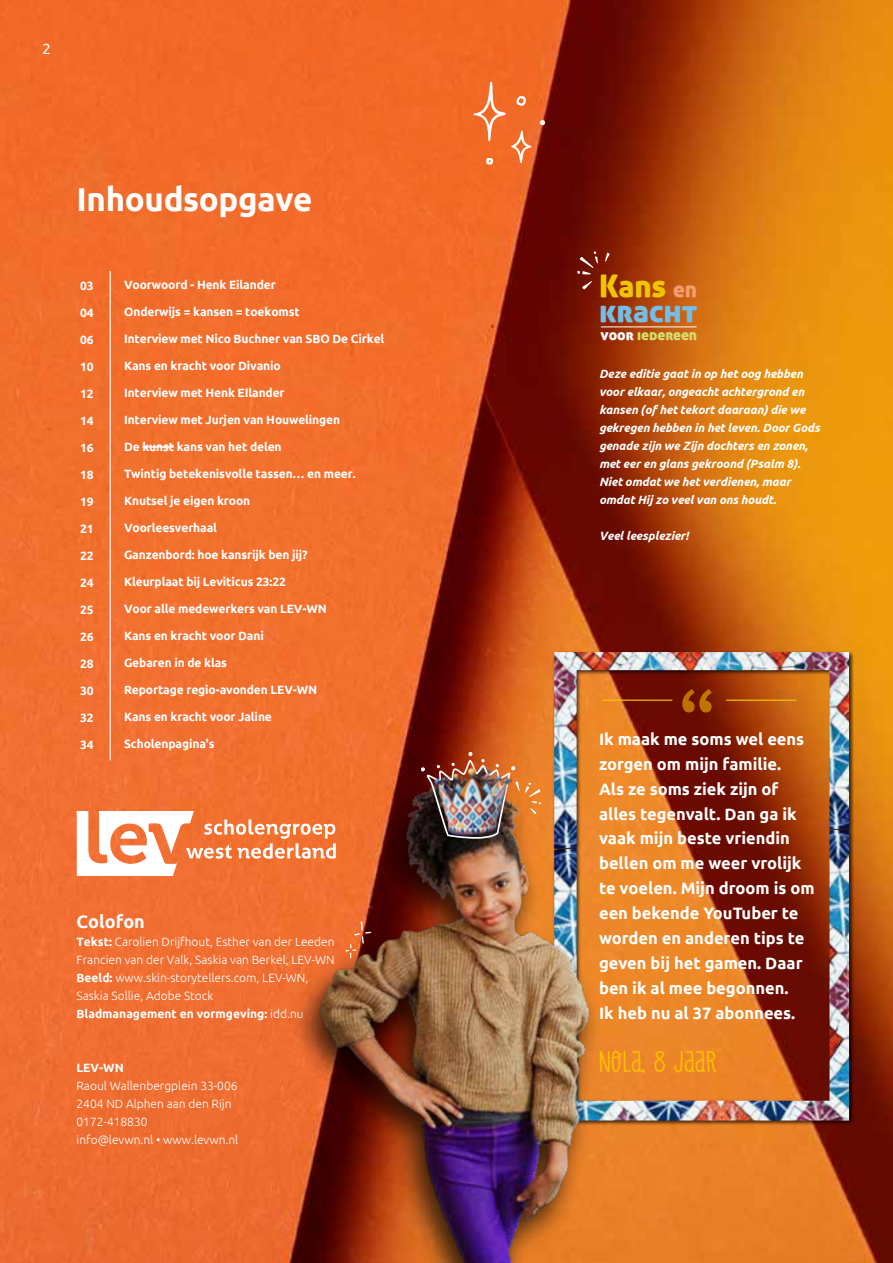
<style>
.page{position:relative;width:893px;height:1263px;background:#fff}
.page>*{position:absolute;margin:0;border:0;box-sizing:border-box;transform-origin:0 0}
.t1{font:700 72px "Mukta Mahee";color:#fcc000}
.t2{font:700 33px "Ubuntu";letter-spacing:-.01em;color:#fff}
.t3{font:30.75px/24.6px "Aller Display";color:#75bde7}
.t4{font:700 30px "Pineapple";letter-spacing:-.02em;color:#fcbf00}
.t5{font:700 18px "Ubuntu";color:#fff}
.t6{font:700 16.5px/24.9px "Ubuntu";color:#fff}
.t7{font:15px "Ubuntu";color:#fff}
.t8{font:14.7px "Aller Display";color:#d4de6c}
.t9{font:700 12px "Ubuntu";letter-spacing:-.01em;color:#fff}
.t10{font:300 12px/18px "Ubuntu";color:#fff}
.t11{font:italic 700 12px/18px "Ubuntu";letter-spacing:-.01em;color:#fff}
.s1{font-weight:700}
.s2{color:#eec600}
.s3{font-size:21.75px;color:#f49d6d}
.s4{color:#fff}
</style>
<div class="page">
<img style="left:0;top:0;width:893px;height:1263px">
<hr style="left:110px;top:271px;width:1px;height:489px;background:#fff">
<hr style="left:142px;top:446px;width:32px;height:2px;background:#fff">
<svg style="left:77px;top:811px;width:212px;height:66px"></svg>
<div style="left:552px;top:650px;width:302px;height:475px;background:#000;opacity:.75"></div>
<img style="left:720px;top:995px;width:129px;height:125px">
<img style="left:611px;top:1014px;width:111px;height:106px">
<img style="left:734px;top:670px;width:115px;height:159px">
<img style="left:554px;top:683px;width:23px;height:42px">
<img style="left:829px;top:829px;width:20px;height:167px">
<img style="left:690px;top:652px;width:159px;height:18px">
<img style="left:554px;top:652px;width:136px;height:31px">
<hr style="left:602px;top:700px;width:70px;height:1px;background:#eec600">
<hr style="left:726px;top:700px;width:70px;height:1px;background:#eec600">
<div style="left:289px;top:760px;width:314px;height:503px;background:#000;opacity:.75"></div>
<img style="left:303px;top:725px;width:308px;height:538px">
<img style="left:421px;top:752px;width:120px;height:90px">
<svg style="left:345px;top:921px;width:26px;height:37px"></svg>
<svg style="left:540px;top:119px;width:6px;height:7px"></svg>
<svg style="left:473px;top:81px;width:58px;height:84px"></svg>
<hr style="left:601px;top:327px;width:96px;height:1px;background:#fff">
<svg style="left:577px;top:251px;width:21px;height:23px"></svg>
<svg style="left:605px;top:252px;width:5px;height:10px"></svg>
<svg style="left:582px;top:281px;width:10px;height:8px"></svg>
<p class="t7" style="left:43px;top:40px;width:10px">2</p>
<h2 class="t2" style="left:77px;top:179px;width:237px">Inhoudsopgave</h2>
<p class="t9" style="left:80px;top:278px;width:15px">03</p>
<p class="t9" style="left:80px;top:305px;width:15px">04</p>
<p class="t9" style="left:80px;top:332px;width:15px">06</p>
<p class="t9" style="left:80px;top:359px;width:15px">10</p>
<p class="t9" style="left:80px;top:386px;width:15px">12</p>
<p class="t9" style="left:80px;top:413px;width:15px">14</p>
<p class="t9" style="left:80px;top:440px;width:15px">16</p>
<p class="t9" style="left:80px;top:467px;width:15px">18</p>
<p class="t9" style="left:80px;top:494px;width:15px">19</p>
<p class="t9" style="left:80px;top:521px;width:15px">21</p>
<p class="t9" style="left:80px;top:548px;width:15px">22</p>
<p class="t9" style="left:80px;top:575px;width:15px">24</p>
<p class="t9" style="left:80px;top:602px;width:15px">25</p>
<p class="t9" style="left:80px;top:629px;width:15px">26</p>
<p class="t9" style="left:80px;top:656px;width:15px">28</p>
<p class="t9" style="left:80px;top:683px;width:15px">30</p>
<p class="t9" style="left:80px;top:710px;width:15px">32</p>
<p class="t9" style="left:80px;top:737px;width:15px">34</p>
<p class="t9" style="left:124px;top:277px;width:153px">Voorwoord - Henk Eilander</p>
<p class="t9" style="left:124px;top:304px;width:177px">Onderwijs = kansen = toekomst</p>
<p class="t9" style="left:124px;top:331px;width:262px">Interview met Nico Buchner van SBO De Cirkel</p>
<p class="t9" style="left:124px;top:358px;width:158px">Kans en kracht voor Divanio</p>
<p class="t9" style="left:124px;top:385px;width:162px">Interview met Henk EIlander</p>
<p class="t9" style="left:124px;top:412px;width:218px">Interview met Jurjen van Houwelingen</p>
<p class="t9" style="left:124px;top:439px;width:159px">De kunst kans van het delen</p>
<p class="t9" style="left:124px;top:466px;width:233px">Twintig betekenisvolle tassen… en meer.</p>
<p class="t9" style="left:124px;top:493px;width:128px">Knutsel je eigen kroon</p>
<p class="t9" style="left:124px;top:520px;width:95px">Voorleesverhaal</p>
<p class="t9" style="left:124px;top:547px;width:185px">Ganzenbord: hoe kansrijk ben jij?</p>
<p class="t9" style="left:124px;top:574px;width:163px">Kleurplaat bij Leviticus 23:22</p>
<p class="t9" style="left:124px;top:601px;width:204px">Voor alle medewerkers van LEV-WN</p>
<p class="t9" style="left:124px;top:628px;width:141px">Kans en kracht voor Dani</p>
<p class="t9" style="left:124px;top:655px;width:105px">Gebaren in de klas</p>
<p class="t9" style="left:124px;top:682px;width:195px">Reportage regio-avonden LEV-WN</p>
<p class="t9" style="left:124px;top:709px;width:149px">Kans en kracht voor Jaline</p>
<p class="t9" style="left:124px;top:736px;width:92px">Scholenpagina's</p>
<h3 class="t5" style="left:77px;top:911px;width:70px">Colofon</h3>
<p class="t10" style="left:77px;top:933px;width:260px"><span class="s1">Tekst:</span> Carolien Drijfhout, Esther van der Leeden Francien van der Valk, Saskia van Berkel, LEV-WN <span class="s1">Beeld:</span> www.skin-storytellers.com, LEV-WN, Saskia Sollie, Adobe Stock<br><span class="s1">Bladmanagement en vormgeving:</span> idd.nu</p>
<p class="t9" style="left:77px;top:1061px;width:49px">LEV‑WN</p>
<p class="t10" style="left:77px;top:1077px;width:163px">Raoul Wallenbergplein 33-006<br>2404 ND Alphen aan den Rijn<br>0172-418830<br>info@levwn.nl • www.levwn.nl</p>
<h3 class="t3" style="left:599px;top:273px;width:100px"><span class="s2">Kans</span> <span class="s3">en </span>kracht</h3>
<p class="t8" style="left:601px;top:325px;width:98px"><span class="s4">voor</span> iedereen</p>
<p class="t11" style="left:599px;top:365px;width:222px">Deze editie gaat in op het oog hebben voor elkaar, ongeacht achtergrond en kansen (of het tekort daaraan) die we gekregen hebben in het leven. Door Gods genade zijn we Zijn dochters en zonen, met eer en glans gekroond (Psalm 8).<br>Niet omdat we het verdienen, maar omdat Hij zo veel van ons houdt.</p>
<p class="t11" style="left:599px;top:527px;width:91px">Veel leesplezier!</p>
<h1 class="t1" style="left:681px;top:677px;width:35px">“</h1>
<p class="t6" style="left:599px;top:726px;width:217px">Ik maak me soms wel eens zorgen om mijn familie.<br>Als ze soms ziek zijn of alles tegenvalt. Dan ga ik vaak mijn beste vriendin bellen om me weer vrolijk te voelen. Mijn droom is om een bekende YouTuber te worden en anderen tips te geven bij het gamen. Daar ben ik al mee begonnen.<br>Ik heb nu al 37 abonnees.</p>
<h3 class="t4" style="left:599px;top:1043px;width:120px">NOLA, 8 JAAR</h3>
</div>
